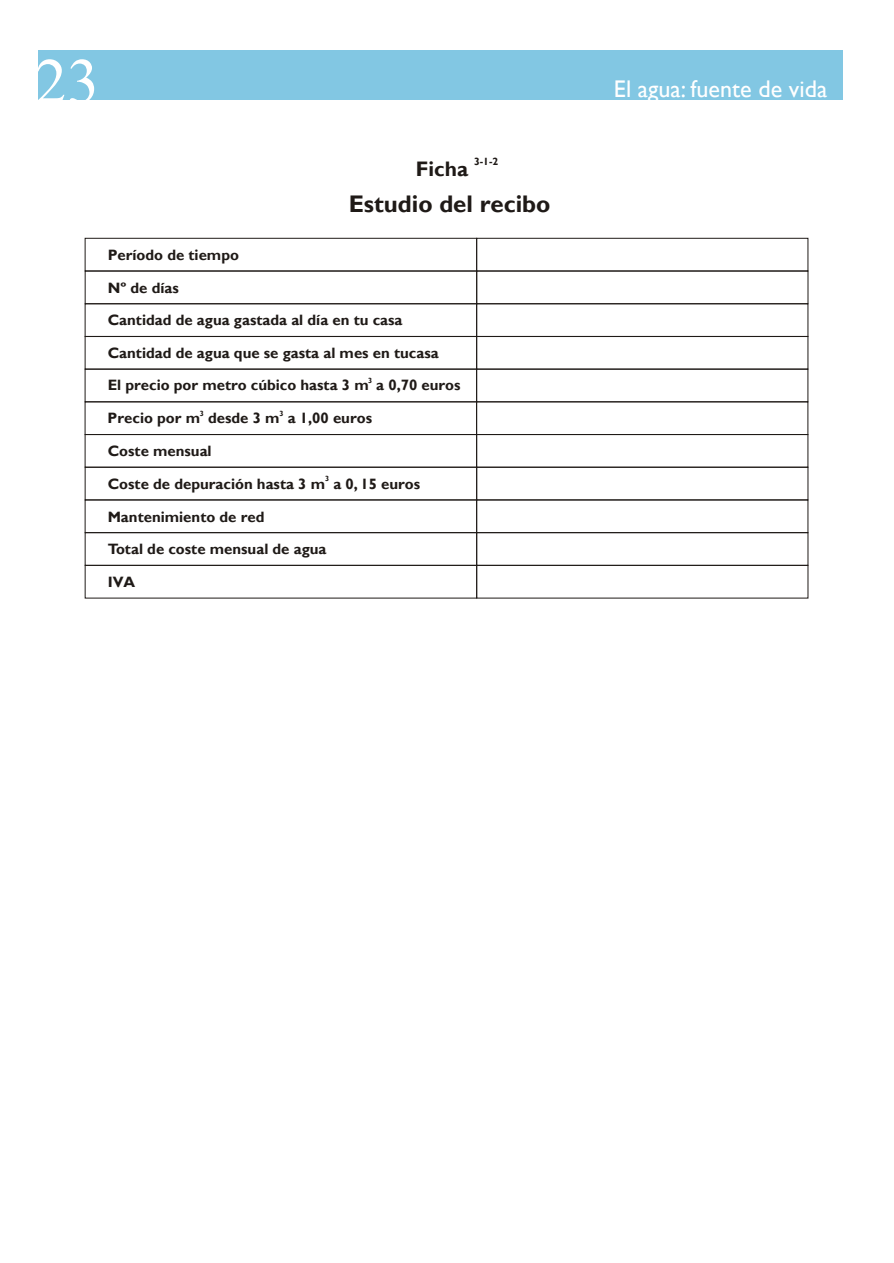
<style>
.page{position:relative;width:894px;height:1263px;background:#fff}
.page>*{position:absolute;margin:0;border:0;box-sizing:border-box;transform-origin:0 0}
.t1{font:64.8px "Times New Roman";color:#fff}
.t2{font:24.15px "Gill Sans";color:#fff}
.t3{font:700 24px "Gill Sans";color:#1f1a17}
.t4{font:700 21px "Gill Sans";color:#1f1a17}
.t5{font:700 15px/32.7px "Gill Sans";color:#1f1a17}
.t6{font:700 10.5px "Gill Sans";color:#1f1a17}
.t7{font:700 7.5px "Gill Sans";color:#1f1a17}
</style>
<div class="page">
<div style="left:85px;top:238px;width:392px;height:33px;border:1px solid #1f1a17"></div>
<div style="left:85px;top:271px;width:392px;height:33px;border:1px solid #1f1a17"></div>
<div style="left:85px;top:336px;width:392px;height:33px;border:1px solid #1f1a17"></div>
<div style="left:85px;top:369px;width:392px;height:33px;border:1px solid #1f1a17"></div>
<div style="left:85px;top:467px;width:392px;height:33px;border:1px solid #1f1a17"></div>
<div style="left:85px;top:434px;width:392px;height:33px;border:1px solid #1f1a17"></div>
<div style="left:85px;top:532px;width:392px;height:34px;border:1px solid #1f1a17"></div>
<div style="left:85px;top:565px;width:392px;height:33px;border:1px solid #1f1a17"></div>
<div style="left:477px;top:238px;width:331px;height:33px;border:1px solid #1f1a17"></div>
<div style="left:477px;top:271px;width:331px;height:33px;border:1px solid #1f1a17"></div>
<div style="left:477px;top:336px;width:331px;height:33px;border:1px solid #1f1a17"></div>
<div style="left:476px;top:369px;width:332px;height:33px;border:1px solid #1f1a17"></div>
<div style="left:477px;top:467px;width:331px;height:33px;border:1px solid #1f1a17"></div>
<div style="left:476px;top:434px;width:332px;height:33px;border:1px solid #1f1a17"></div>
<div style="left:477px;top:532px;width:331px;height:34px;border:1px solid #1f1a17"></div>
<div style="left:477px;top:565px;width:331px;height:33px;border:1px solid #1f1a17"></div>
<div style="left:38px;top:51px;width:804px;height:49px;background:#82c7e3"></div>
<h1 class="t1" style="left:35px;top:58px;width:66px">23</h1>
<p class="t5" style="left:108px;top:240px;width:133px">Período de tiempo</p>
<p class="t5" style="left:108px;top:273px;width:73px">Nº de días</p>
<p class="t6" style="left:474px;top:158px;width:26px">3-1-2</p>
<h3 class="t4" style="left:416px;top:161px;width:54px">Ficha</h3>
<h3 class="t3" style="left:349px;top:196px;width:203px">Estudio del recibo</h3>
<p class="t5" style="left:108px;top:306px;width:296px">Cantidad de agua gastada al día en tu casa</p>
<p class="t5" style="left:108px;top:338px;width:333px">Cantidad de agua que se gasta al mes en tucasa</p>
<p class="t7" style="left:368px;top:378px;width:6px">3</p>
<p class="t5" style="left:108px;top:371px;width:354px">El precio por metro cúbico hasta 3 m a 0,70 euros</p>
<p class="t7" style="left:200px;top:411px;width:6px">3</p>
<p class="t7" style="left:279px;top:411px;width:6px">3</p>
<p class="t5" style="left:108px;top:403px;width:266px">Precio por m desde 3 m a 1,00 euros</p>
<p class="t5" style="left:108px;top:436px;width:106px">Coste mensual</p>
<p class="t7" style="left:325px;top:476px;width:6px">3</p>
<p class="t5" style="left:108px;top:469px;width:314px">Coste de depuración hasta 3 m a 0, 15 euros</p>
<p class="t5" style="left:108px;top:502px;width:158px">Mantenimiento de red</p>
<p class="t5" style="left:108px;top:534px;width:220px">Total de coste mensual de agua<br>IVA</p>
<h2 class="t2" style="left:614px;top:80px;width:215px">El agua: fuente de vida</h2>
</div>
